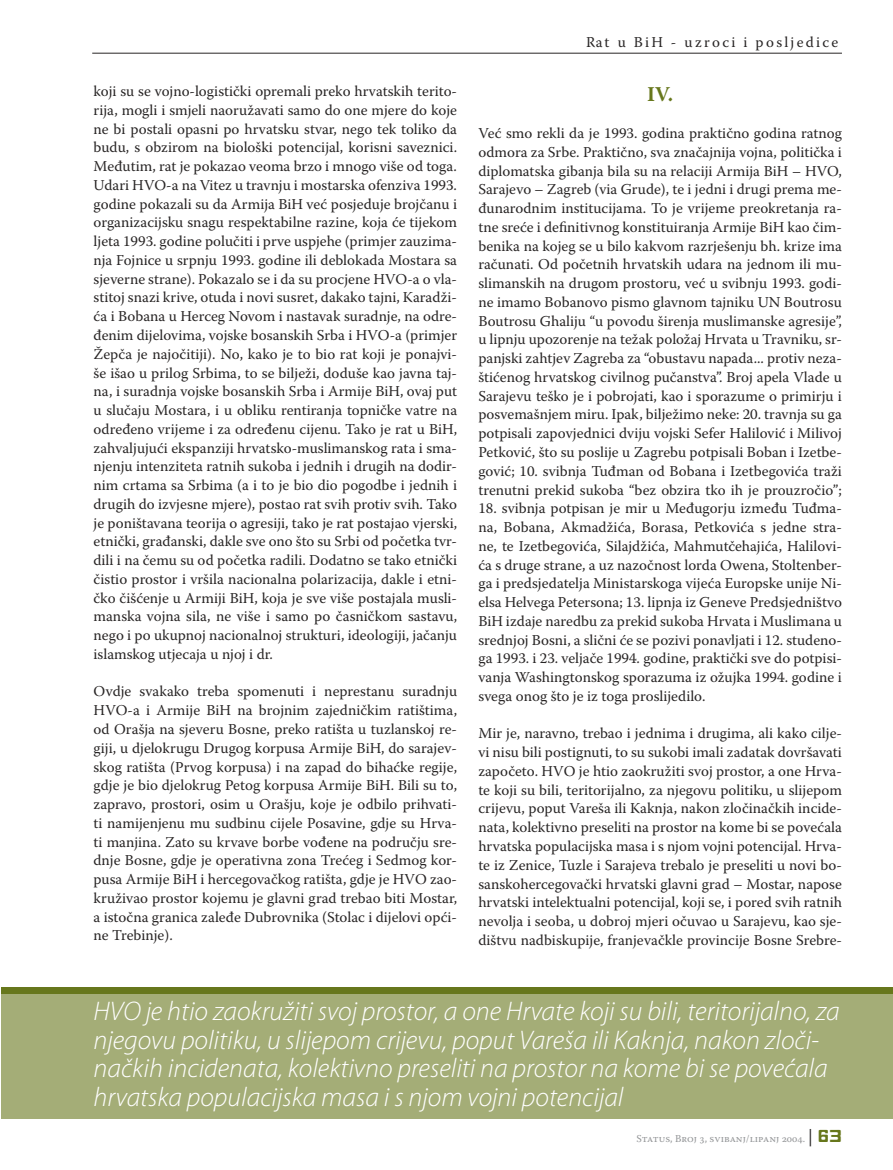
<style>
.page{position:relative;width:893px;height:1170px;background:#fff}
.page>*{position:absolute;margin:0;border:0;box-sizing:border-box;transform-origin:0 0}
._3__podnaslov{font:italic 300 27px/28.5px "Myriad Pro";color:#fff}
._8__medjunaslov{font:700 21px "Warnock Pro";color:#67771c}
._01__body_text{font:15px/18.8px "Warnock Pro";color:#282525;text-align:justify}
._01__body_text-2{font:15px "Warnock Pro";letter-spacing:.15em;color:#282525}
.t1{font:10.5px "Warnock Pro";color:#929496}
.s1{font-size:18px;color:#282525}
.s2{font-family:"CA Alternative Three";font-size:18px;color:#67771c}
</style>
<div class="page">
<hr style="left:92px;top:53px;width:750px;height:1px;background:#282525">
<div style="left:1px;top:993px;width:892px;height:125px;background:#a4ad77"></div>
<div style="left:1px;top:986px;width:892px;height:7px;background:#67771c"></div>
<p class="_01__body_text" style="left:94px;top:82px;width:365px">koji su se vojno-logistički opremali preko hrvatskih terito&shy;rija, mogli i smjeli naoružavati samo do one mjere do koje ne bi postali opasni po hrvatsku stvar, nego tek toliko da budu, s obzirom na biološki potencijal, korisni saveznici.<br>Međutim, rat je pokazao veoma brzo i mnogo više od toga.<br>Udari HVO-a na Vitez u travnju i mostarska ofenziva 1993. godine pokazali su da Armija BiH već posjeduje brojčanu i organizacijsku snagu respektabilne razine, koja će tijekom ljeta 1993. godine polučiti i prve uspjehe (primjer zauzima&shy;nja Fojnice u srpnju 1993. godine ili deblokada Mostara sa sjeverne strane). Pokazalo se i da su procjene HVO-a o vla&shy;stitoj snazi krive, otuda i novi susret, dakako tajni, Karadži&shy;ća i Bobana u Herceg Novom i nastavak suradnje, na odre&shy;đenim dijelovima, vojske bosanskih Srba i HVO-a (primjer Žepča je najočitiji). No, kako je to bio rat koji je ponajvi&shy;še išao u prilog Srbima, to se bilježi, doduše kao javna taj&shy;na, i suradnja vojske bosanskih Srba i Armije BiH, ovaj put u slučaju Mostara, i u obliku rentiranja topničke vatre na određeno vrijeme i za određenu cijenu. Tako je rat u BiH, zahvaljujući ekspanziji hrvatsko-muslimanskog rata i sma&shy;njenju intenziteta ratnih sukoba i jednih i drugih na dodir&shy;nim crtama sa Srbima (a i to je bio dio pogodbe i jednih i drugih do izvjesne mjere), postao rat svih protiv svih. Tako je poništavana teorija o agresiji, tako je rat postajao vjerski, etnički, građanski, dakle sve ono što su Srbi od početka tvr&shy;dili i na čemu su od početka radili. Dodatno se tako etnički čistio prostor i vršila nacionalna polarizacija, dakle i etni&shy;čko čišćenje u Armiji BiH, koja je sve više postajala musli&shy;manska vojna sila, ne više i samo po časničkom sastavu, nego i po ukupnoj nacionalnoj strukturi, ideologiji, jačanju islamskog utjecaja u njoj i dr.</p>
<p class="_01__body_text" style="left:94px;top:682px;width:365px">Ovdje svakako treba spomenuti i neprestanu suradnju HVO-a i Armije BiH na brojnim zajedničkim ratištima, od Orašja na sjeveru Bosne, preko ratišta u tuzlanskoj re&shy;giji, u djelokrugu Drugog korpusa Armije BiH, do sarajev&shy;skog ratišta (Prvog korpusa) i na zapad do bihaćke regije, gdje je bio djelokrug Petog korpusa Armije BiH. Bili su to, zapravo, prostori, osim u Orašju, koje je odbilo prihvati&shy;ti namijenjenu mu sudbinu cijele Posavine, gdje su Hrva&shy;ti manjina. Zato su krvave borbe vođene na području sre&shy;dnje Bosne, gdje je operativna zona Trećeg i Sedmog kor&shy;pusa Armije BiH i hercegovačkog ratišta, gdje je HVO zao&shy;kruživao prostor kojemu je glavni grad trebao biti Mostar, a istočna granica zaleđe Dubrovnika (Stolac i dijelovi opći&shy;ne Trebinje).</p>
<p class="_01__body_text-2" style="left:586px;top:33px;width:254px">Rat u BiH - uzroci i posljedice</p>
<p class="_8__medjunaslov" style="left:647px;top:81px;width:27px">IV.</p>
<p class="_01__body_text" style="left:478px;top:123px;width:365px">Već smo rekli da je 1993. godina praktično godina ratnog odmora za Srbe. Praktično, sva značajnija vojna, politička i diplomatska gibanja bila su na relaciji Armija BiH – HVO, Sarajevo – Zagreb (via Grude), te i jedni i drugi prema me&shy;đunarodnim institucijama. To je vrijeme preokretanja ra&shy;tne sreće i definitivnog konstituiranja Armije BiH kao čim&shy;benika na kojeg se u bilo kakvom razrješenju bh. krize ima računati. Od početnih hrvatskih udara na jednom ili mu&shy;slimanskih na drugom prostoru, već u svibnju 1993. godi&shy;ne imamo Bobanovo pismo glavnom tajniku UN Boutrosu Boutrosu Ghaliju “u povodu širenja muslimanske agresije”, u lipnju upozorenje na težak položaj Hrvata u Travniku, sr&shy;panjski zahtjev Zagreba za “obustavu napada... protiv neza&shy;štićenog hrvatskog civilnog pučanstva”. Broj apela Vlade u Sarajevu teško je i pobrojati, kao i sporazume o primirju i posvemašnjem miru. Ipak, bilježimo neke: 20. travnja su ga potpisali zapovjednici dviju vojski Sefer Halilović i Milivoj Petković, što su poslije u Zagrebu potpisali Boban i Izetbe&shy;gović; 10. svibnja Tuđman od Bobana i Izetbegovića traži trenutni prekid sukoba “bez obzira tko ih je prouzročio”;</p>
<p class="_01__body_text" style="left:478px;top:498px;width:365px">18. svibnja potpisan je mir u Međugorju između Tuđma&shy;na, Bobana, Akmadžića, Borasa, Petkovića s jedne stra&shy;ne, te Izetbegovića, Silajdžića, Mahmutčehajića, Halilovi&shy;ća s druge strane, a uz nazočnost lorda Owena, Stoltenber&shy;ga i predsjedatelja Ministarskoga vijeća Europske unije Ni&shy;elsa Helvega Petersona; 13. lipnja iz Geneve Predsjedništvo BiH izdaje naredbu za prekid sukoba Hrvata i Muslimana u srednjoj Bosni, a slični će se pozivi ponavljati i 12. studeno&shy;ga 1993. i 23. veljače 1994. godine, praktički sve do potpisi&shy;vanja Washingtonskog sporazuma iz ožujka 1994. godine i svega onog što je iz toga proslijedilo.</p>
<p class="_01__body_text" style="left:478px;top:723px;width:365px">Mir je, naravno, trebao i jednima i drugima, ali kako cilje&shy;vi nisu bili postignuti, to su sukobi imali zadatak dovršavati započeto. HVO je htio zaokružiti svoj prostor, a one Hrva&shy;te koji su bili, teritorijalno, za njegovu politiku, u slijepom crijevu, poput Vareša ili Kaknja, nakon zločinačkih incide&shy;nata, kolektivno preseliti na prostor na kome bi se povećala hrvatska populacijska masa i s njom vojni potencijal. Hrva&shy;te iz Zenice, Tuzle i Sarajeva trebalo je preseliti u novi bo&shy;sanskohercegovački hrvatski glavni grad – Mostar, napose hrvatski intelektualni potencijal, koji se, i pored svih ratnih nevolja i seoba, u dobroj mjeri očuvao u Sarajevu, kao sje&shy;dištvu nadbiskupije, franjevačkle provincije Bosne Srebre-</p>
<p class="_3__podnaslov" style="left:94px;top:997px;width:748px">HVO je htio zaokružiti svoj prostor, a one Hrvate koji su bili, teritorijalno, za njegovu politiku, u slijepom crijevu, poput Vareša ili Kaknja, nakon zloči&shy;načkih incidenata, kolektivno preseliti na prostor na kome bi se povećala hrvatska populacijska masa i s njom vojni potencijal</p>
<p class="t1" style="left:636px;top:1131px;width:207px">STATUS, BROJ 3, SVIBANJ/LIPANJ 2004. <span class="s1">|</span> <span class="s2">63</span></p>
</div>
